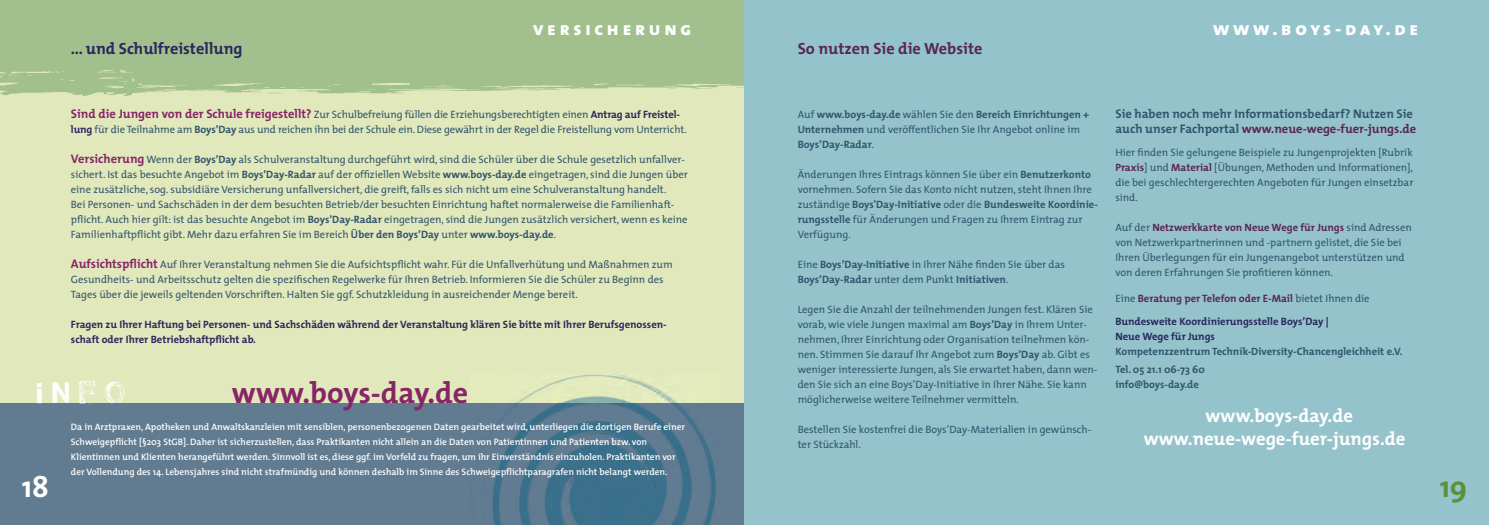
<style>
.page{position:relative;width:1489px;height:525px;background:#fff}
.page>*{position:absolute;margin:0;border:0;box-sizing:border-box;transform-origin:0 0}
.t1{font:700 30px "The Mix";color:#872567}
.t2{font:30px "Pi S Neo Print M319 stamp";color:#fff}
.t3{font:700 30px "The Mix";color:#59923a}
.t4{font:700 30px "The Mix";color:#fff}
.t5{font:700 18.75px/22.5px "The Mix";color:#fff;text-align:center}
.t6{font:18.75px "The Mix Extra Bold Caps";letter-spacing:.2em;color:#fff}
.t7{font:700 16.25px "The Mix";color:#29265d}
.t8{font:700 16.25px "The Mix";color:#5a2655}
.t9{font:700 12.5px/15px "The Mix";color:#30556d}
.t10{font:10.62px/15px "The Mix";color:#30556d}
.t11{font:700 10.62px/22.5px "The Mix";color:#29265d}
.t12{font:700 10.62px/15px "The Mix";color:#30556d}
.t13{font:600 9.38px/15px "The Mix";color:#fff}
.s1{font-weight:700;font-size:12.5px;color:#872567}
.s2{font-weight:700;color:#29265d}
.s3{font-weight:700}
.s4{font-weight:400}
.s5{color:#5a2655}
.s6{font-weight:700;color:#5a2655}
.s7{font-weight:400;color:#30556d}
</style>
<div class="page">
<div style="left:0;top:0;width:744px;height:524px;background:#e1e8bb"></div>
<img style="left:0;top:0;width:744px;height:96px">
<div style="left:0;top:403px;width:744px;height:121px;background:#617b90"></div>
<img style="left:485px;top:374px;width:231px;height:150px">
<div style="left:744px;top:0;width:744px;height:524px;background:#95c3cb"></div>
<h3 class="t7" style="left:71px;top:43px;width:173px">... und Schulfreistellung</h3>
<h2 class="t6" style="left:533px;top:23px;width:160px">versicherung</h2>
<p class="t10" style="left:71px;top:108px;width:617px"><span class="s1">Sind die Jungen von der Schule freigestellt?</span> Zur Schulbefreiung füllen die Erziehungsberechtigten einen <span class="s2">Antrag auf Freistel&shy;lung</span> für die Teilnahme am <span class="s3">Boys’Day</span> aus und reichen ihn bei der Schule ein. Diese gewährt in der Regel die Freistellung vom Unterricht.</p>
<p class="t10" style="left:71px;top:153px;width:618px"><span class="s1">Versicherung</span> Wenn der <span class="s3">Boys’Day</span> als Schulveranstaltung durchgeführt wird, sind die Schüler über die Schule gesetzlich unfallver&shy;sichert. Ist das besuchte Angebot im <span class="s3">Boys’Day-Radar</span> auf der offiziellen Website <span class="s3">www.boys-day.de</span> eingetragen, sind die Jungen über eine zusätzliche, sog. subsidiäre Versicherung unfallversichert, die greift, falls es sich nicht um eine Schulveranstaltung handelt.<br>Bei Personen- und Sachschäden in der dem besuchten Betrieb/der besuchten Einrichtung haftet normalerweise die Familienhaft&shy;pflicht. Auch hier gilt: ist das besuchte Angebot im <span class="s3">Boys’Day-Radar</span> eingetragen, sind die Jungen zusätzlich versichert, wenn es keine Familienhaftpflicht gibt. Mehr dazu erfahren Sie im Bereich <span class="s3">Über den Boys’Day</span> unter <span class="s3">www.boys-day.de</span>.</p>
<p class="t10" style="left:71px;top:258px;width:603px"><span class="s1">Aufsichtspflicht</span> Auf Ihrer Veranstaltung nehmen Sie die Aufsichtspflicht wahr. Für die Unfallverhütung und Maßnahmen zum<br>Gesundheits- und Arbeitsschutz gelten die spezifischen Regelwerke für Ihren Betrieb. Informieren Sie die Schüler zu Beginn des<br>Tages über die jeweils geltenden Vorschriften. Halten Sie ggf. Schutzkleidung in ausreichender Menge bereit.</p>
<p class="t11" style="left:71px;top:318px;width:597px;line-height:15px">Fragen zu Ihrer Haftung bei Personen- und Sachschäden während der Veranstaltung klären Sie bitte mit Ihrer Berufsgenossen&shy;schaft oder Ihrer Betriebshaftpflicht ab.</p>
<h1 class="t2" style="left:35px;top:381px;width:91px">iNFO</h1>
<h1 class="t1" style="left:232px;top:383px;width:238px">www.boys-day.de</h1>
<h1 class="t4" style="left:22px;top:476px;width:28px">18</h1>
<p class="t13" style="left:71px;top:420px;width:615px">Da in Arztpraxen, Apotheken und Anwaltskanzleien mit sensiblen, personenbezogenen Daten gearbeitet wird, unterliegen die dortigen Berufe einer Schweigepflicht [§203 StGB]. Daher ist sicherzustellen, dass Praktikanten nicht allein an die Daten von Patientinnen und Patienten bzw. von Klientinnen und Klienten herangeführt werden. Sinnvoll ist es, diese ggf. im Vorfeld zu fragen, um ihr Einverständnis einzuholen. Praktikanten vor der Vollendung des 14. Lebensjahres sind nicht strafmündig und können deshalb im Sinne des Schweigepflichtparagrafen nicht belangt werden.</p>
<h3 class="t8" style="left:797px;top:43px;width:186px">So nutzen Sie die Website</h3>
<h2 class="t6" style="left:1213px;top:23px;width:206px">www.boys-day.de</h2>
<p class="t12" style="left:797px;top:108px;width:293px"><span class="s4">Auf</span> www.boys-day.de <span class="s4">wählen Sie den</span> Bereich Einrichtungen +<br>Unternehmen <span class="s4">und veröffentlichen Sie Ihr Angebot online im<br></span>Boys’Day-Radar<span class="s4">.</span></p>
<p class="t10" style="left:797px;top:168px;width:302px">Änderungen Ihres Eintrags können Sie über ein <span class="s3">Benutzerkonto </span>vornehmen. Sofern Sie das Konto nicht nutzen, steht Ihnen Ihre zuständige <span class="s3">Boys'Day-Initiative</span> oder die <span class="s3">Bundesweite Koordinie&shy;rungsstelle</span> für Änderungen und Fragen zu Ihrem Eintrag zur Verfügung.</p>
<p class="t10" style="left:797px;top:258px;width:269px">Eine <span class="s3">Boys’Day-Initiative</span> in Ihrer Nähe finden Sie über das<br><span class="s3">Boys’Day-Radar</span> unter dem Punkt <span class="s3">Initiativen</span>.</p>
<p class="t10" style="left:797px;top:303px;width:301px">Legen Sie die Anzahl der teilnehmenden Jungen fest. Klären Sie vorab, wie viele Jungen maximal am <span class="s3">Boys’Day</span> in Ihrem Unter&shy;nehmen, Ihrer Einrichtung oder Organisation teilnehmen kön&shy;nen. Stimmen Sie darauf Ihr Angebot zum <span class="s3">Boys’Day</span> ab. Gibt es weniger interessierte Jungen, als Sie erwartet haben, dann wen&shy;den Sie sich an eine Boys’Day-Initiative in Ihrer Nähe. Sie kann möglicherweise weitere Teilnehmer vermitteln.</p>
<p class="t10" style="left:797px;top:423px;width:295px">Bestellen Sie kostenfrei die Boys’Day-Materialien in gewünsch&shy;ter Stückzahl.</p>
<p class="t9" style="left:1115px;top:108px;width:302px">Sie haben noch mehr Informationsbedarf? Nutzen Sie auch unser Fachportal <span class="s5">www.neue-wege-fuer-jungs.de</span></p>
<p class="t10" style="left:1115px;top:146px;width:299px;text-align:justify">Hier finden Sie gelungene Beispiele zu Jungenprojekten [Rubrik <span class="s6">Praxis</span>] und <span class="s6">Material</span> [Übungen, Methoden und Informationen], die bei geschlechtergerechten Angeboten für Jungen einsetzbar sind.</p>
<p class="t10" style="left:1115px;top:221px;width:298px">Auf der <span class="s6">Netzwerkkarte von Neue Wege für Jungs</span> sind Adressen von Netzwerkpartnerinnen und -partnern gelistet, die Sie bei Ihren Überlegungen für ein Jungenangebot unterstützen und von deren Erfahrungen Sie profitieren können.</p>
<p class="t11" style="left:1115px;top:288px;width:256px"><span class="s7">Eine</span> <span class="s5">Beratung per Telefon oder E-Mail</span> <span class="s7">bietet Ihnen die<br></span>Bundesweite Koordinierungsstelle Boys’Day |</p>
<p class="t11" style="left:1115px;top:326px;width:101px">Neue Wege für Jungs</p>
<p class="t12" style="left:1115px;top:343px;width:288px;line-height:18.8px">Kompetenzzentrum Technik-Diversity-Chancengleichheit e.V.<br>Tel. 05 21.1 06-73 60</p>
<p class="t12" style="left:1115px;top:378px;width:85px">info@boys-day.de</p>
<h2 class="t5" style="left:1143px;top:406px;width:263px">www.boys-day.de www.neue-wege-fuer-jungs.de</h2>
<h1 class="t3" style="left:1439px;top:476px;width:29px">19</h1>
</div>
